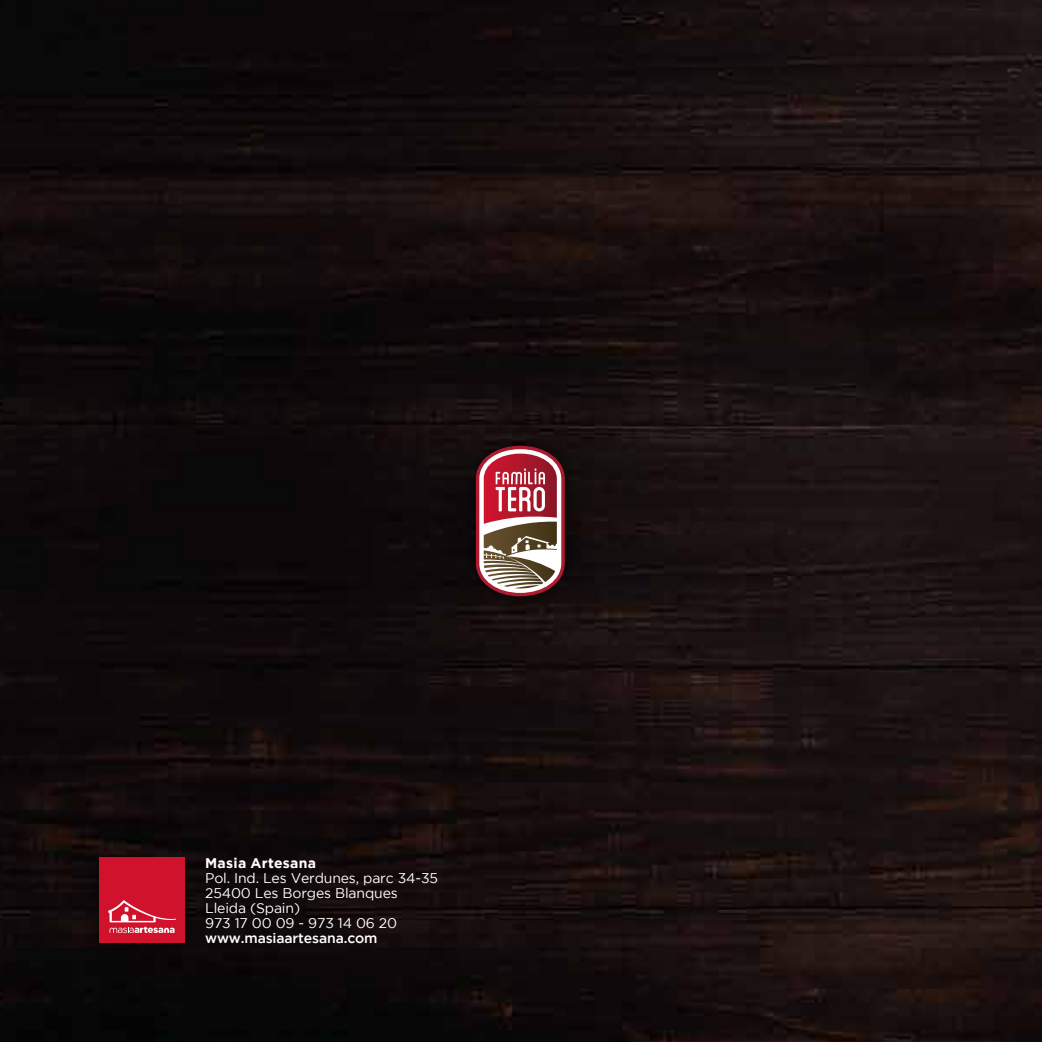
<style>
.page{position:relative;width:1042px;height:1042px;background:#fff}
.page>*{position:absolute;margin:0;border:0;box-sizing:border-box;transform-origin:0 0}
.t1{font:14px/15px "Gotham";letter-spacing:-.01em;color:#fff}
.t2{font:500 14px "Gotham";letter-spacing:-.01em;color:#fff}
.t3{font:700 14px "Gotham";letter-spacing:.02em;color:#fff}
</style>
<div class="page">
<img style="left:0;top:0;width:1042px;height:1042px">
<img style="left:446px;top:416px;width:148px;height:210px">
<svg style="left:476px;top:446px;width:89px;height:150px"></svg>
<img style="left:88px;top:848px;width:108px;height:108px">
<div style="left:99px;top:857px;width:86px;height:86px;background:#d0122d"></div>
<svg style="left:108px;top:900px;width:68px;height:33px"></svg>
<p class="t3" style="left:205px;top:854px;width:112px">Masia Artesana</p>
<p class="t1" style="left:205px;top:870px;width:234px">Pol. Ind. Les Verdunes, parc 34-35<br>25400 Les Borges Blanques<br>Lleida (Spain)<br>973 17 00 09 - 973 14 06 20</p>
<p class="t2" style="left:205px;top:930px;width:174px">www.masiaartesana.com</p>
</div>
